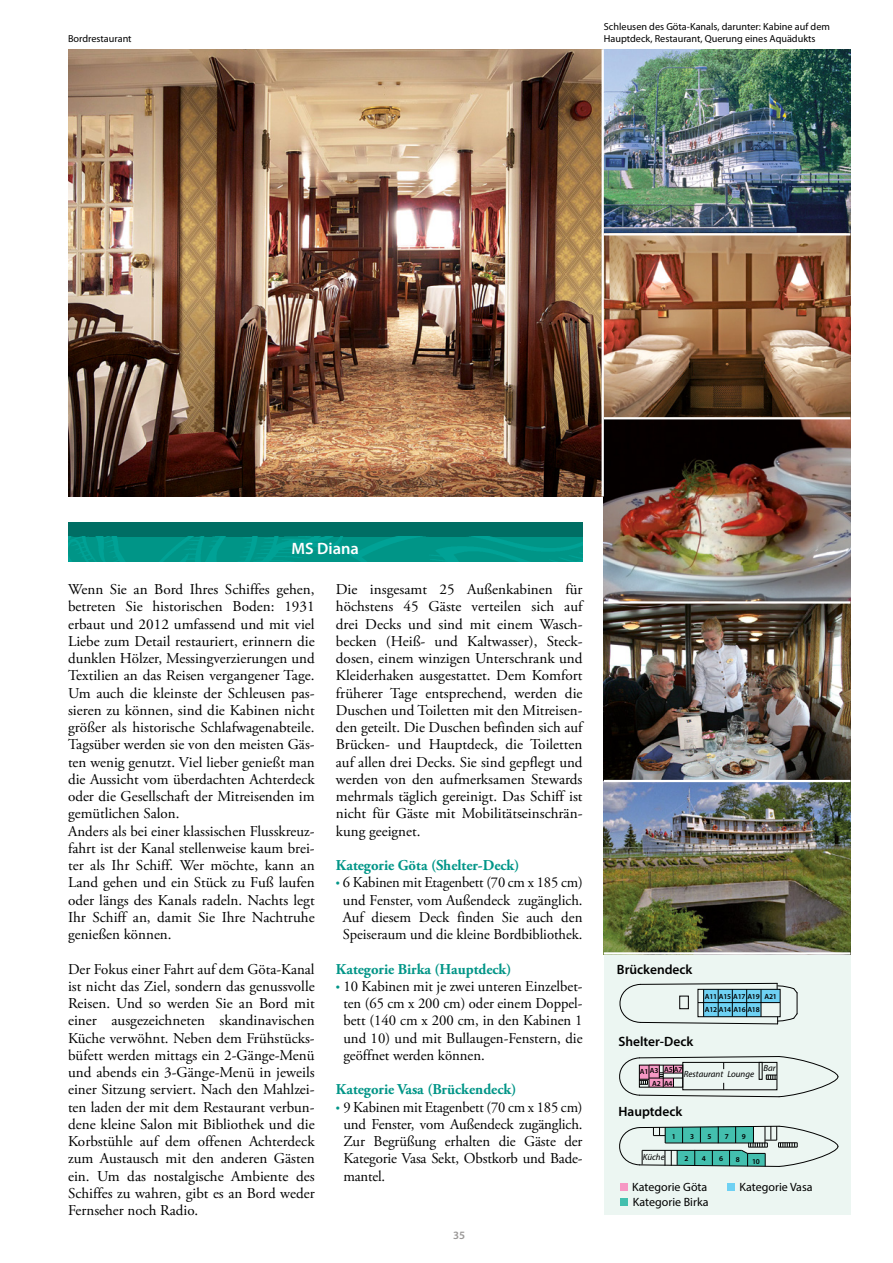
<style>
.page{position:relative;width:893px;height:1263px;background:#fff}
.page>*{position:absolute;margin:0;border:0;box-sizing:border-box;transform-origin:0 0}
.t1{font:600 16.5px "Myriad Pro";color:#fff}
.t2{font:15px/17.2px "Adobe Garamond Pro";color:#000;text-align:justify}
.t3{font:700 15px "Adobe Garamond Pro";color:#009587}
.t4{font:600 13.5px "Myriad Pro";color:#000}
.t5{font:12px "Myriad Pro";color:#000}
.t6{font:600 11.25px "Myriad Pro";color:#9a9897}
.t7{font:10.2px/12.3px "Myriad Pro";color:#000}
.t8{font:italic 9px "Myriad Pro";color:#000}
.t9{font:600 7.5px/13.4px "Myriad Pro";letter-spacing:-.025em;color:#000;text-align:center}
.s1{font-family:"Myriad Pro";color:#009587}
</style>
<div class="page">
<div style="left:68px;top:522px;width:515px;height:15px;background:#006e64"></div>
<img style="left:68px;top:537px;width:515px;height:24px">
<div style="left:604px;top:954px;width:246px;height:261px;background:#ecf6f2"></div>
<div style="left:620px;top:1198px;width:7px;height:8px;background:#43bfae"></div>
<div style="left:727px;top:1183px;width:8px;height:8px;background:#6ed1f3"></div>
<div style="left:620px;top:1183px;width:7px;height:8px;background:#f698c4"></div>
<svg style="left:619px;top:1125px;width:220px;height:42px"></svg>
<svg style="left:619px;top:1056px;width:220px;height:41px"></svg>
<svg style="left:619px;top:982px;width:179px;height:43px"></svg>
<img style="left:68px;top:49px;width:534px;height:447px">
<img style="left:604px;top:49px;width:246px;height:903px">
<hr style="left:604px;top:601px;width:246px;height:3px;background:#fff">
<hr style="left:604px;top:780px;width:246px;height:2px;background:#fff">
<hr style="left:604px;top:233px;width:246px;height:2px;background:#fff">
<hr style="left:604px;top:417px;width:246px;height:2px;background:#fff">
<p class="t7" style="left:68px;top:33px;width:65px">Bordrestaurant</p>
<p class="t7" style="left:604px;top:20px;width:228px">Schleusen des Göta-Kanals, darunter: Kabine auf dem<br>Hauptdeck, Restaurant, Querung eines Aquädukts</p>
<p class="t1" style="left:292px;top:540px;width:69px">MS Diana</p>
<p class="t2" style="left:68px;top:581px;width:248px;text-align:left">Wenn Sie an Bord Ihres Schiffes gehen, betreten Sie historischen Boden: 1931 erbaut und 2012 umfassend und mit viel Liebe zum Detail restauriert, erinnern die dunklen Hölzer, Messingverzierungen und Textilien an das Reisen vergangener Tage.<br>Um auch die kleinste der Schleusen pas&shy;sieren zu können, sind die Kabinen nicht größer als historische Schlafwagenabteile.<br>Tagsüber werden sie von den meisten Gäs&shy;ten wenig genutzt. Viel lieber genießt man die Aussicht vom überdachten Achterdeck oder die Gesellschaft der Mitreisenden im gemütlichen Salon.<br>Anders als bei einer klassischen Flusskreuz&shy;fahrt ist der Kanal stellenweise kaum brei&shy;ter als Ihr Schiff. Wer möchte, kann an Land gehen und ein Stück zu Fuß laufen oder längs des Kanals radeln. Nachts legt Ihr Schiff an, damit Sie Ihre Nachtruhe genießen können.</p>
<p class="t2" style="left:68px;top:961px;width:248px">Der Fokus einer Fahrt auf dem Göta-Kanal ist nicht das Ziel, sondern das genussvolle Reisen. Und so werden Sie an Bord mit einer ausgezeichneten skandinavischen Küche verwöhnt. Neben dem Frühstücks&shy;büfett werden mittags ein 2-Gänge-Menü und abends ein 3-Gänge-Menü in jeweils einer Sitzung serviert. Nach den Mahlzei&shy;ten laden der mit dem Restaurant verbun&shy;dene kleine Salon mit Bibliothek und die Korbstühle auf dem offenen Achterdeck zum Austausch mit den anderen Gästen ein. Um das nostalgische Ambiente des Schiffes zu wahren, gibt es an Bord weder Fernseher noch Radio.</p>
<p class="t2" style="left:336px;top:581px;width:248px">Die insgesamt 25 Außenkabinen für höchstens 45 Gäste verteilen sich auf drei Decks und sind mit einem Wasch&shy;becken (Heiß- und Kaltwasser), Steck&shy;dosen, einem winzigen Unterschrank und Kleiderhaken ausgestattet. Dem Komfort früherer Tage entsprechend, werden die Duschen und Toiletten mit den Mitreisen&shy;den geteilt. Die Duschen befinden sich auf Brücken- und Hauptdeck, die Toiletten auf allen drei Decks. Sie sind gepflegt und werden von den aufmerksamen Stewards mehrmals täglich gereinigt. Das Schiff ist nicht für Gäste mit Mobilitätseinschrän&shy;kung geeignet.</p>
<p class="t3" style="left:336px;top:857px;width:185px">Kategorie Göta (Shelter-Deck)</p>
<p class="t2" style="left:336px;top:874px;width:248px;text-align:center"><span class="s1">•</span> 6 Kabinen mit Etagenbett (70 cm x 185 cm) und Fenster, vom Außendeck zugänglich.<br>Auf diesem Deck finden Sie auch den Speiseraum und die kleine Bordbibliothek.</p>
<p class="t3" style="left:336px;top:960px;width:177px">Kategorie Birka (Hauptdeck)</p>
<p class="t2" style="left:343px;top:978px;width:241px;text-indent:-7px"><span class="s1">•</span> 10 Kabinen mit je zwei unteren Einzelbet&shy;ten (65 cm x 200 cm) oder einem Doppel&shy;bett (140 cm x 200 cm, in den Kabinen 1 und 10) und mit Bullaugen-Fenstern, die geöffnet werden können.</p>
<p class="t3" style="left:336px;top:1081px;width:182px">Kategorie Vasa (Brückendeck)</p>
<p class="t2" style="left:343px;top:1099px;width:241px;text-indent:-7px"><span class="s1">•</span> 9 Kabinen mit Etagenbett (70 cm x 185 cm) und Fenster, vom Außendeck zugänglich.<br>Zur Begrüßung erhalten die Gäste der Kategorie Vasa Sekt, Obstkorb und Bade&shy;mantel.</p>
<p class="t6" style="left:453px;top:1229px;width:14px">35</p>
<p class="t4" style="left:617px;top:961px;width:77px">Brückendeck</p>
<p class="t4" style="left:618px;top:1033px;width:76px">Shelter-Deck</p>
<p class="t9" style="left:705px;top:989px;width:74px">A11 A15 A17 A19 A21</p>
<p class="t9" style="left:705px;top:1002px;width:57px">A12 A14 A16 A18</p>
<p class="t9" style="left:640px;top:1063px;width:44px">A1 A3 A5 A7<br>A2 A4</p>
<p class="t8" style="left:684px;top:1068px;width:72px">Restaurant Lounge</p>
<p class="t4" style="left:618px;top:1103px;width:65px">Hauptdeck</p>
<p class="t8" style="left:763px;top:1062px;width:14px">Bar</p>
<p class="t9" style="left:690px;top:1129px;width:6px">3</p>
<p class="t9" style="left:708px;top:1129px;width:6px">5</p>
<p class="t9" style="left:725px;top:1129px;width:6px">7</p>
<p class="t9" style="left:742px;top:1129px;width:6px">9</p>
<p class="t9" style="left:736px;top:1152px;width:6px">8</p>
<p class="t9" style="left:752px;top:1154px;width:9px">10</p>
<p class="t9" style="left:672px;top:1129px;width:6px">1</p>
<p class="t8" style="left:643px;top:1151px;width:23px">Küche</p>
<p class="t9" style="left:684px;top:1151px;width:6px">2</p>
<p class="t9" style="left:702px;top:1151px;width:6px">4</p>
<p class="t9" style="left:719px;top:1151px;width:6px">6</p>
<p class="t5" style="left:632px;top:1179px;width:77px">Kategorie Göta</p>
<p class="t5" style="left:739px;top:1179px;width:75px">Kategorie Vasa</p>
<p class="t5" style="left:633px;top:1194px;width:77px">Kategorie Birka</p>
</div>
